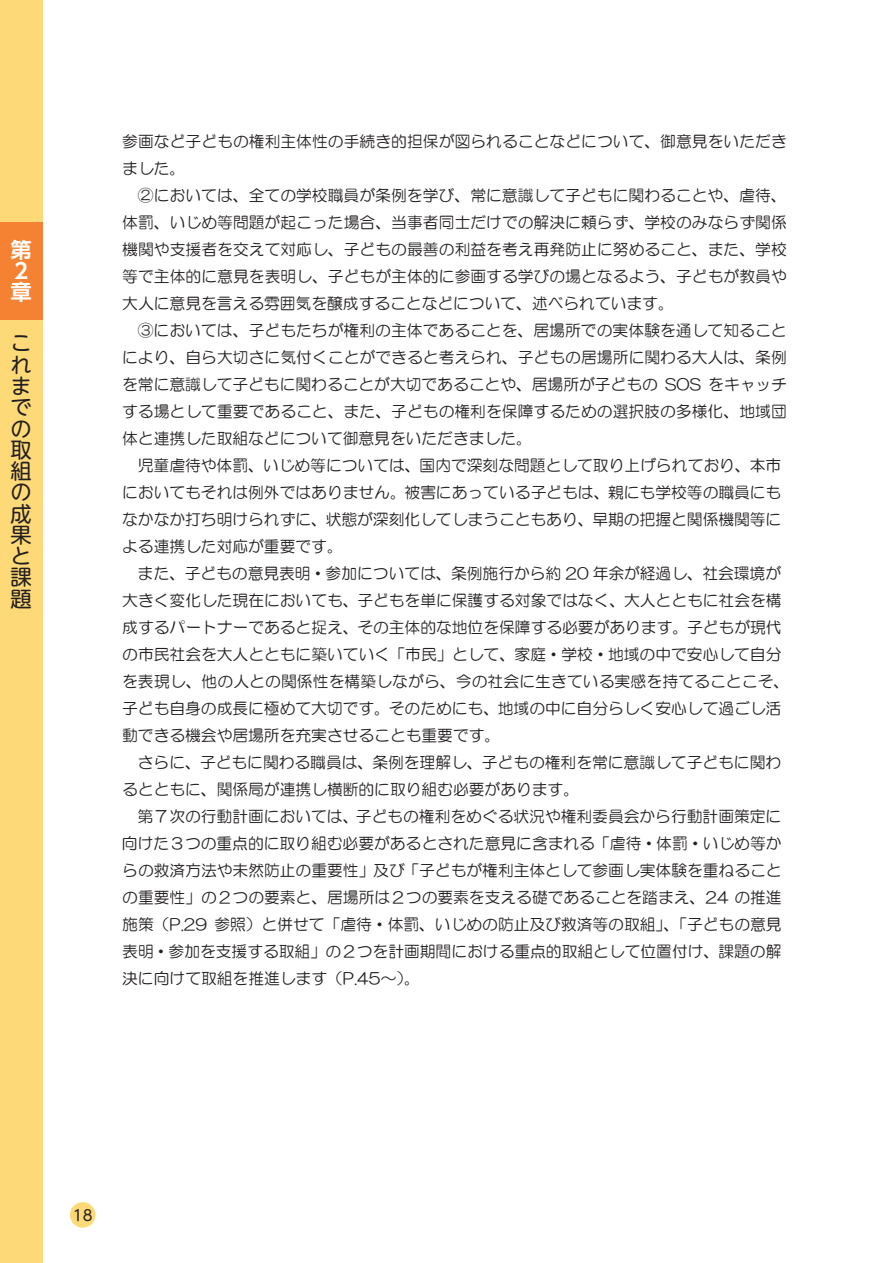
<style>
.page{position:relative;width:893px;height:1263px;background:#fff}
.page>*{position:absolute;margin:0;border:0;box-sizing:border-box;transform-origin:0 0}
.t1{font:21.3px/21.3px "UD Shin M Go Pro";color:#231f20;text-align:justify}
.t2{font:700 21.3px/21.3px "UD Shin Go NT Pro De";color:#fff;text-align:justify}
.t3{font:15.75px/27px "HG Maru Gothic MPRO";letter-spacing:.005em;color:#231f20;text-align:justify}
.t4{font:14.85px "UD Shin M Go Pro";color:#231f20}
</style>
<div class="page">
<div style="left:0;top:0;width:43px;height:1263px;background:#fed977"></div>
<div style="left:70px;top:1202px;width:25px;height:26px;background:#fed977;border-radius:50%"></div>
<div style="left:0;top:222px;width:43px;height:98px;background:#f48232"></div>
<h1 class="t2" style="left:11px;top:239px;width:23px">第２章</h1>
<h1 class="t1" style="left:11px;top:332px;width:22px">これまでの取組の成果と課題</h1>
<p class="t3" style="left:122px;top:128px;width:666px">参画など子どもの権利主体性の手続き的担保が図られることなどについて、御意見をいただきました。</p>
<p class="t3" style="left:122px;top:182px;width:666px;text-indent:16px">②においては、全ての学校職員が条例を学び、常に意識して子どもに関わることや、虐待、体罰、いじめ等問題が起こった場合、当事者同士だけでの解決に頼らず、学校のみならず関係機関や支援者を交えて対応し、子どもの最善の利益を考え再発防止に努めること、また、学校等で主体的に意見を表明し、子どもが主体的に参画する学びの場となるよう、子どもが教員や大人に意見を言える雰囲気を醸成することなどについて、述べられています。</p>
<p class="t3" style="left:122px;top:317px;width:666px;text-indent:16px">③においては、子どもたちが権利の主体であることを、居場所での実体験を通して知ることにより、自ら大切さに気付くことができると考えられ、子どもの居場所に関わる大人は、条例を常に意識して子どもに関わることが大切であることや、居場所が子どもの SOS をキャッチする場として重要であること、また、子どもの権利を保障するための選択肢の多様化、地域団体と連携した取組などについて御意見をいただきました。</p>
<p class="t3" style="left:122px;top:452px;width:661px;text-indent:16px">児童虐待や体罰、いじめ等については、国内で深刻な問題として取り上げられており、本市においてもそれは例外ではありません。被害にあっている子どもは、親にも学校等の職員にもなかなか打ち明けられずに、状態が深刻化してしまうこともあり、早期の把握と関係機関等による連携した対応が重要です。</p>
<p class="t3" style="left:122px;top:560px;width:669px;text-align:left;text-indent:16px">また、子どもの意見表明・参加については、条例施行から約 20 年余が経過し、社会環境が大きく変化した現在においても、子どもを単に保護する対象ではなく、大人とともに社会を構成するパートナーであると捉え、その主体的な地位を保障する必要があります。子どもが現代の市民社会を大人とともに築いていく「市民」として、家庭・学校・地域の中で安心して自分を表現し、他の人との関係性を構築しながら、今の社会に生きている実感を持てることこそ、子ども自身の成長に極めて大切です。そのためにも、地域の中に自分らしく安心して過ごし活動できる機会や居場所を充実させることも重要です。</p>
<p class="t3" style="left:122px;top:749px;width:661px;text-indent:16px">さらに、子どもに関わる職員は、条例を理解し、子どもの権利を常に意識して子どもに関わるとともに、関係局が連携し横断的に取り組む必要があります。</p>
<p class="t3" style="left:122px;top:803px;width:661px;text-indent:16px">第７次の行動計画においては、子どもの権利をめぐる状況や権利委員会から行動計画策定に向けた３つの重点的に取り組む必要があるとされた意見に含まれる「虐待・体罰・いじめ等からの救済方法や未然防止の重要性」及び「子どもが権利主体として参画し実体験を重ねることの重要性」の２つの要素と、居場所は２つの要素を支える礎であることを踏まえ、24 の推進施策（P.29 参照）と併せて「虐待・体罰、いじめの防止及び救済等の取組」、「子どもの意見表明・参加を支援する取組」の２つを計画期間における重点的取組として位置付け、課題の解決に向けて取組を推進します（P.45～）。</p>
<p class="t4" style="left:73px;top:1203px;width:21px">18</p>
</div>
